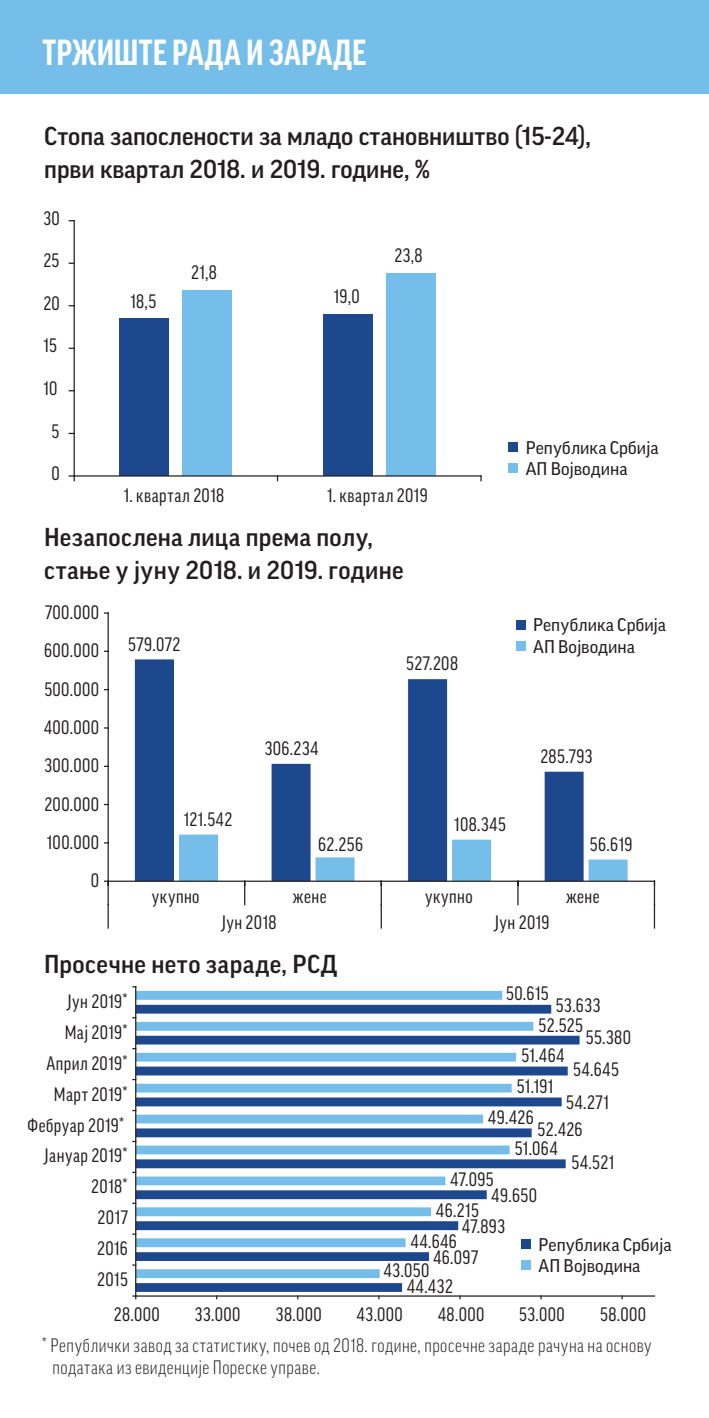
<style>
.page{position:relative;width:709px;height:1418px;background:#fff}
.page>*{position:absolute;margin:0;border:0;box-sizing:border-box;transform-origin:0 0}
.t1{font:700 condensed 35px "Good Pro";letter-spacing:.005em;color:#fff}
.t2{font:500 25px/32.5px "Good Pro";letter-spacing:.005em;color:#231f20}
.t3{font:condensed 18.75px "Good Pro";letter-spacing:.025em;color:#231f20}
.t4{font:300 condensed 18.75px/22.5px "Good Pro";letter-spacing:.03em;color:#231f20}
.t5{font:17.75px/21.5px "Good Pro";letter-spacing:.005em;color:#231f20}
</style>
<div class="page">
<div style="left:516px;top:620px;width:9px;height:9px;background:#1d488e"></div>
<div style="left:516px;top:641px;width:9px;height:10px;background:#76beea"></div>
<div style="left:508px;top:442px;width:10px;height:10px;background:#1d488e"></div>
<div style="left:508px;top:463px;width:10px;height:10px;background:#76beea"></div>
<div style="left:0;top:0;width:709px;height:94px;background:#76beea"></div>
<div style="left:119px;top:318px;width:50px;height:158px;background:#1d488e"></div>
<div style="left:323px;top:314px;width:49px;height:162px;background:#1d488e"></div>
<div style="left:183px;top:290px;width:49px;height:186px;background:#76beea"></div>
<div style="left:386px;top:273px;width:50px;height:203px;background:#76beea"></div>
<hr style="left:74px;top:221px;width:1px;height:255px;background:#231f20">
<hr style="left:74px;top:475px;width:407px;height:1px;background:#231f20">
<svg style="left:69px;top:475px;width:6px;height:5px"></svg>
<svg style="left:135px;top:659px;width:448px;height:221px"></svg>
<hr style="left:108px;top:613px;width:1px;height:268px;background:#231f20">
<hr style="left:108px;top:880px;width:546px;height:1px;background:#231f20">
<svg style="left:179px;top:834px;width:448px;height:70px"></svg>
<svg style="left:654px;top:881px;width:1px;height:47px"></svg>
<hr style="left:380px;top:904px;width:2px;height:24px;background:#231f20">
<svg style="left:105px;top:880px;width:4px;height:48px"></svg>
<svg style="left:136px;top:1004px;width:443px;height:287px"></svg>
<svg style="left:136px;top:990px;width:397px;height:288px"></svg>
<hr style="left:136px;top:1295px;width:518px;height:1px;background:#231f20">
<hr style="left:135px;top:986px;width:1px;height:309px;background:#231f20">
<h1 class="t1" style="left:42px;top:33px;width:325px">ТРЖИШТЕ РАДА И ЗАРАДЕ</h1>
<h2 class="t2" style="left:44px;top:120px;width:548px">Стoпa зaпoслeнoсти за младо становништво (15-24), први квартал 2018. и 2019. године, %</h2>
<p class="t3" style="left:43px;top:207px;width:18px">30</p>
<p class="t3" style="left:43px;top:250px;width:17px">25</p>
<p class="t3" style="left:43px;top:293px;width:18px">20</p>
<p class="t3" style="left:43px;top:335px;width:15px">15</p>
<p class="t3" style="left:43px;top:378px;width:16px">10</p>
<p class="t3" style="left:51px;top:420px;width:9px">5</p>
<p class="t3" style="left:51px;top:463px;width:10px">0</p>
<p class="t3" style="left:191px;top:262px;width:27px">21,8</p>
<p class="t3" style="left:130px;top:290px;width:27px">18,5</p>
<p class="t3" style="left:334px;top:286px;width:27px">19,0</p>
<p class="t3" style="left:394px;top:245px;width:30px">23,8</p>
<p class="t3" style="left:124px;top:485px;width:102px">1. квартал 2018</p>
<p class="t3" style="left:327px;top:485px;width:102px">1. квартал 2019</p>
<h2 class="t2" style="left:44px;top:521px;width:361px">Нeзaпoслeнa лицa прeмa пoлу, стaњe у јуну 2018. и 2019. гoдинe</h2>
<p class="t3" style="left:45px;top:601px;width:56px">700.000</p>
<p class="t3" style="left:44px;top:640px;width:56px">600.000</p>
<p class="t3" style="left:44px;top:678px;width:56px">500.000</p>
<p class="t3" style="left:44px;top:716px;width:57px">400.000</p>
<p class="t3" style="left:44px;top:755px;width:56px">300.000</p>
<p class="t3" style="left:44px;top:793px;width:56px">200.000</p>
<p class="t3" style="left:47px;top:831px;width:54px">100.000</p>
<p class="t3" style="left:91px;top:870px;width:10px">0</p>
<p class="t3" style="left:128px;top:634px;width:54px">579.072</p>
<p class="t3" style="left:184px;top:808px;width:50px">121.542</p>
<p class="t3" style="left:265px;top:738px;width:55px">306.234</p>
<p class="t3" style="left:318px;top:833px;width:46px">62.256</p>
<p class="t3" style="left:406px;top:653px;width:53px">527.208</p>
<p class="t3" style="left:454px;top:813px;width:53px">108.345</p>
<p class="t5" style="left:525px;top:436px;width:134px">Република Србија<br>АП Војводина</p>
<p class="t5" style="left:533px;top:614px;width:134px">Република Србија<br>АП Војводина</p>
<p class="t3" style="left:540px;top:745px;width:54px">285.793</p>
<p class="t3" style="left:590px;top:833px;width:44px">56.619</p>
<p class="t3" style="left:152px;top:885px;width:49px">укупно</p>
<p class="t3" style="left:293px;top:885px;width:35px">жене</p>
<p class="t3" style="left:425px;top:885px;width:49px">укупно</p>
<p class="t3" style="left:566px;top:885px;width:35px">жене</p>
<p class="t3" style="left:222px;top:911px;width:56px">Јун 2018</p>
<p class="t3" style="left:495px;top:911px;width:56px">Јун 2019</p>
<h2 class="t2" style="left:44px;top:947px;width:294px">Просечне нето зараде, РСД</h2>
<p class="t3" style="left:68px;top:991px;width:62px">Јун 2019*</p>
<p class="t3" style="left:65px;top:1021px;width:65px">Мај 2019*</p>
<p class="t3" style="left:46px;top:1052px;width:83px">Април 2019*</p>
<p class="t3" style="left:54px;top:1083px;width:75px">Март 2019*</p>
<p class="t3" style="left:28px;top:1114px;width:98px">Фебруар 2019*</p>
<p class="t3" style="left:45px;top:1145px;width:85px">Јануар 2019*</p>
<p class="t3" style="left:91px;top:1175px;width:38px">2018*</p>
<p class="t3" style="left:98px;top:1206px;width:32px">2017</p>
<p class="t3" style="left:97px;top:1237px;width:32px">2016</p>
<p class="t3" style="left:97px;top:1268px;width:32px">2015</p>
<p class="t3" style="left:506px;top:982px;width:44px">50.615</p>
<p class="t3" style="left:556px;top:995px;width:46px">53.633</p>
<p class="t3" style="left:538px;top:1014px;width:46px">52.525</p>
<p class="t3" style="left:586px;top:1027px;width:47px">55.380</p>
<p class="t3" style="left:521px;top:1045px;width:44px">51.464</p>
<p class="t3" style="left:573px;top:1058px;width:47px">54.645</p>
<p class="t3" style="left:517px;top:1076px;width:38px">51.191</p>
<p class="t3" style="left:566px;top:1091px;width:44px">54.271</p>
<p class="t3" style="left:488px;top:1107px;width:47px">49.426</p>
<p class="t3" style="left:537px;top:1118px;width:47px">52.426</p>
<p class="t3" style="left:450px;top:1168px;width:45px">47.095</p>
<p class="t3" style="left:515px;top:1137px;width:44px">51.064</p>
<p class="t3" style="left:571px;top:1151px;width:44px">54.521</p>
<p class="t3" style="left:491px;top:1184px;width:47px">49.650</p>
<p class="t3" style="left:436px;top:1199px;width:44px">46.215</p>
<p class="t3" style="left:462px;top:1215px;width:44px">47.893</p>
<p class="t3" style="left:411px;top:1230px;width:48px">44.646</p>
<p class="t5" style="left:538px;top:1233px;width:134px">Република Србија<br>АП Војводина</p>
<p class="t3" style="left:433px;top:1246px;width:46px">46.097</p>
<p class="t3" style="left:384px;top:1259px;width:47px">43.050</p>
<p class="t3" style="left:407px;top:1275px;width:47px">44.432</p>
<p class="t3" style="left:114px;top:1304px;width:47px">28.000</p>
<p class="t3" style="left:195px;top:1304px;width:47px">33.000</p>
<p class="t3" style="left:276px;top:1304px;width:47px">38.000</p>
<p class="t3" style="left:357px;top:1304px;width:47px">43.000</p>
<p class="t3" style="left:438px;top:1304px;width:48px">48.000</p>
<p class="t3" style="left:519px;top:1304px;width:47px">53.000</p>
<p class="t3" style="left:600px;top:1304px;width:48px">58.000</p>
<p class="t4" style="left:53px;top:1333px;width:600px;text-indent:-11px">* Републички завод за статистику, почев од 2018. године, просечне зараде рачуна на основу података из евиденције Пореске управе.</p>
</div>
